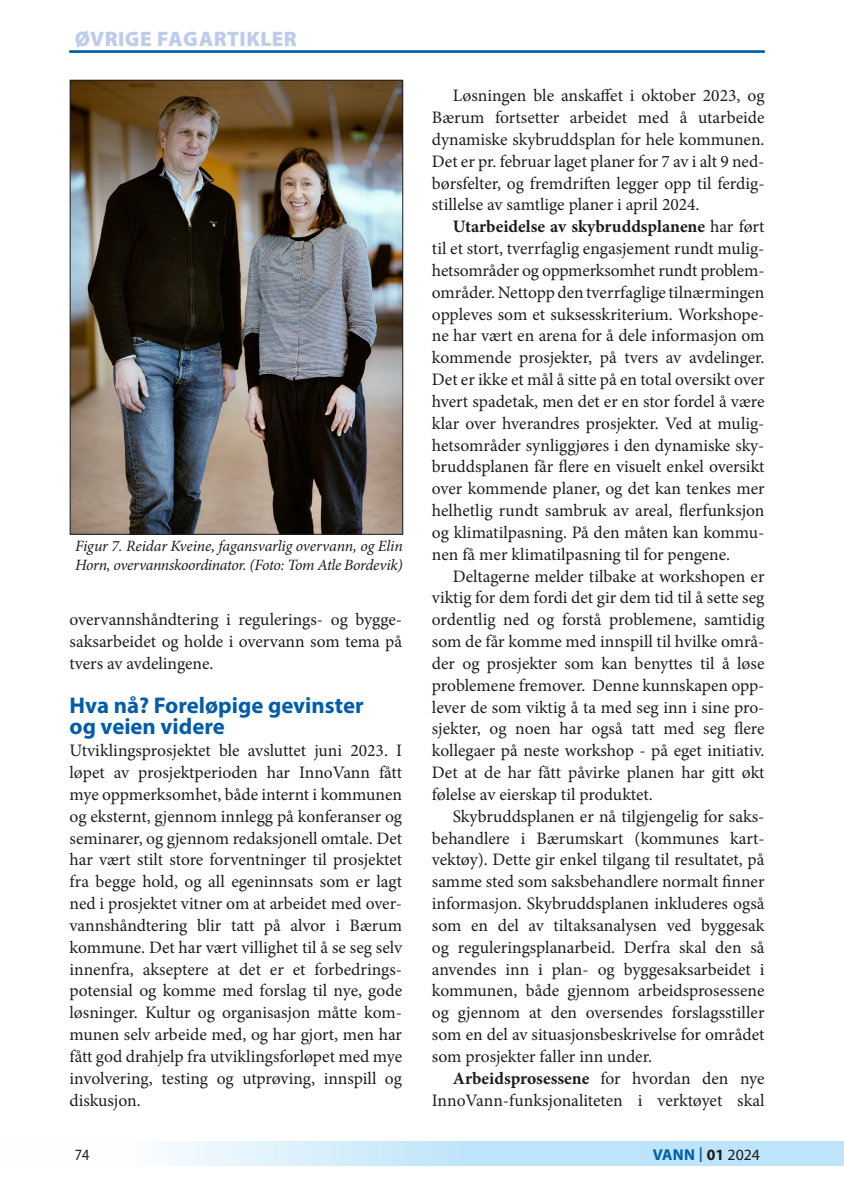
<style>
.page{position:relative;width:844px;height:1191px;background:#fff}
.page>*{position:absolute;margin:0;border:0;box-sizing:border-box;transform-origin:0 0}
.aMellomtittel_2{font:700 22.75px/21.9px "Myriad Pro";color:#005da9}
.t1{font:900 21px "Myriad Pro";letter-spacing:.02em;color:#bdccea}
.aText_Inn_2{font:17.5px/21.9px "Minion Pro";color:#1d1d1b;text-align:justify}
.aText_2{font:17.5px/21.9px "Minion Pro";letter-spacing:-.005em;color:#1d1d1b;text-align:justify}
.aMinion_Innrykk_-3{font:17.5px/21.9px "Minion Pro";color:#1d1d1b;text-align:justify}
.aMinion_Innrykk{font:17.5px/21.9px "Minion Pro";color:#1d1d1b;text-align:justify}
.aBildetekst{font:italic 15.75px/19.2px "Minion Pro";letter-spacing:-.015em;color:#1d1d1b}
.t2{font:700 15.75px "Myriad Pro";letter-spacing:.01em;color:#005da9}
.t3{font:15.75px "Myriad Pro";color:#1d1d1b;scale:.9 1}
.s1{font-weight:700}
.s2{font-weight:400;font-size:21.88px}
.s3{color:#1d1d1b}
.s4{font-weight:400;color:#1d1d1b}
</style>
<div class="page">
<svg style="left:169px;top:1141px;width:674px;height:25px;background:#c9e8fa"></svg>
<hr style="left:69px;top:51px;width:695px;height:1px;background:#005da9">
<img style="left:72px;top:82px;width:329px;height:451px">
<div style="left:70px;top:80px;width:333px;height:455px;border:1px solid #1d1d1b"></div>
<p class="t1" style="left:75px;top:24px;width:223px">ØVRIGE FAGARTIKLER</p>
<p class="t1" style="left:75px;top:24px;width:311px">FAGFELLEVURDERT ARTIKLER</p>
<p class="aBildetekst" style="left:75px;top:536px;width:329px">Figur 7. Reidar Kveine, fagansvarlig overvann, og Elin<br>Horn, overvannskoordinator. (Foto: Tom Atle Bordevik)</p>
<p class="aMinion_Innrykk" style="left:69px;top:609px;width:334px">overvannshåndtering i regulerings- og bygge&shy;saksarbeidet og holde i overvann som tema på tvers av avdelingene.</p>
<p class="aMellomtittel_2" style="left:69px;top:693px;width:295px">Hva nå? Foreløpige gevinster og veien videre</p>
<p class="aText_2" style="left:69px;top:740px;width:334px">Utviklingsprosjektet ble avsluttet juni 2023. I løpet av prosjektperioden har InnoVann fått mye oppmerksomhet, både internt i kommunen og eksternt, gjennom innlegg på konferanser og seminarer, og gjennom redaksjonell omtale. Det har vært stilt store forventninger til prosjektet fra begge hold, og all egeninnsats som er lagt ned i prosjektet vitner om at arbeidet med over&shy;vannshåndtering blir tatt på alvor i Bærum kommune. Det har vært villighet til å se seg selv innenfra, akseptere at det er et forbedrings&shy;potensial og komme med forslag til nye, gode løsninger. Kultur og organisasjon måtte kom&shy;munen selv arbeide med, og har gjort, men har fått god drahjelp fra utviklingsforløpet med mye involvering, testing og utprøving, innspill og diskusjon.</p>
<p class="aText_Inn_2" style="left:432px;top:85px;width:334px;text-indent:21px">Løsningen ble anskaffet i oktober 2023, og Bærum fortsetter arbeidet med å utarbeide dynamiske skybruddsplan for hele kommunen.<br>Det er pr. februar laget planer for 7 av i alt 9 ned&shy;børsfelter, og fremdriften legger opp til ferdig&shy;stillelse av samtlige planer i april 2024.</p>
<p class="aMinion_Innrykk_-3" style="left:432px;top:216px;width:334px;text-indent:21px"><span class="s1">Utarbeidelse av skybruddsplanene</span> har ført til et stort, tverrfaglig engasjement rundt mulig&shy;hetsområder og oppmerksomhet rundt problem&shy;områder. Nettopp den tverrfaglige tilnærmingen oppleves som et suksesskriterium. Workshope&shy;ne har vært en arena for å dele informasjon om kommende prosjekter, på tvers av avdelinger.<br>Det er ikke et mål å sitte på en total oversikt over hvert spadetak, men det er en stor fordel å være klar over hverandres prosjekter. Ved at mulig&shy;hetsområder synliggjøres i den dynamiske sky&shy;bruddsplanen får flere en visuelt enkel oversikt over kommende planer, og det kan tenkes mer helhetlig rundt sambruk av areal, flerfunksjon og klimatilpasning. På den måten kan kommu&shy;nen få mer klimatilpasning til for pengene.</p>
<p class="aText_Inn_2" style="left:432px;top:565px;width:334px;text-indent:21px">Deltagerne melder tilbake at workshopen er viktig for dem fordi det gir dem tid til å sette seg ordentlig ned og forstå problemene, samtidig som de får komme med innspill til hvilke områ&shy;der og prosjekter som kan benyttes til å løse problemene fremover. Denne kunnskapen opp&shy;lever de som viktig å ta med seg inn i sine pro&shy;sjekter, og noen har også tatt med seg flere kollegaer på neste workshop - på eget initiativ.<br>Det at de har fått påvirke planen har gitt økt følelse av eierskap til produktet.</p>
<p class="aText_Inn_2" style="left:432px;top:805px;width:334px;text-indent:21px">Skybruddsplanen er nå tilgjengelig for saks&shy;behandlere i Bærumskart (kommunes kart&shy;vektøy). Dette gir enkel tilgang til resultatet, på samme sted som saksbehandlere normalt finner informasjon. Skybruddsplanen inkluderes også som en del av tiltaksanalysen ved byggesak og reguleringsplanarbeid. Derfra skal den så anvendes inn i plan- og byggesaksarbeidet i kommunen, både gjennom arbeidsprosessene og gjennom at den oversendes forslagsstiller som en del av situasjonsbeskrivelse for området som prosjekter faller inn under.</p>
<p class="aText_Inn_2" style="left:432px;top:1067px;width:334px;text-align:right"><span class="s1">Arbeidsprosessene</span> for hvordan den nye<br>InnoVann-funksjonaliteten i verktøyet skal</p>
<p class="t3" style="left:75px;top:1145px;width:18px">74</p>
<p class="t2" style="left:652px;top:1144px;width:109px">VANN <span class="s2">I</span> <span class="s3">01</span> <span class="s4">2024</span></p>
</div>
